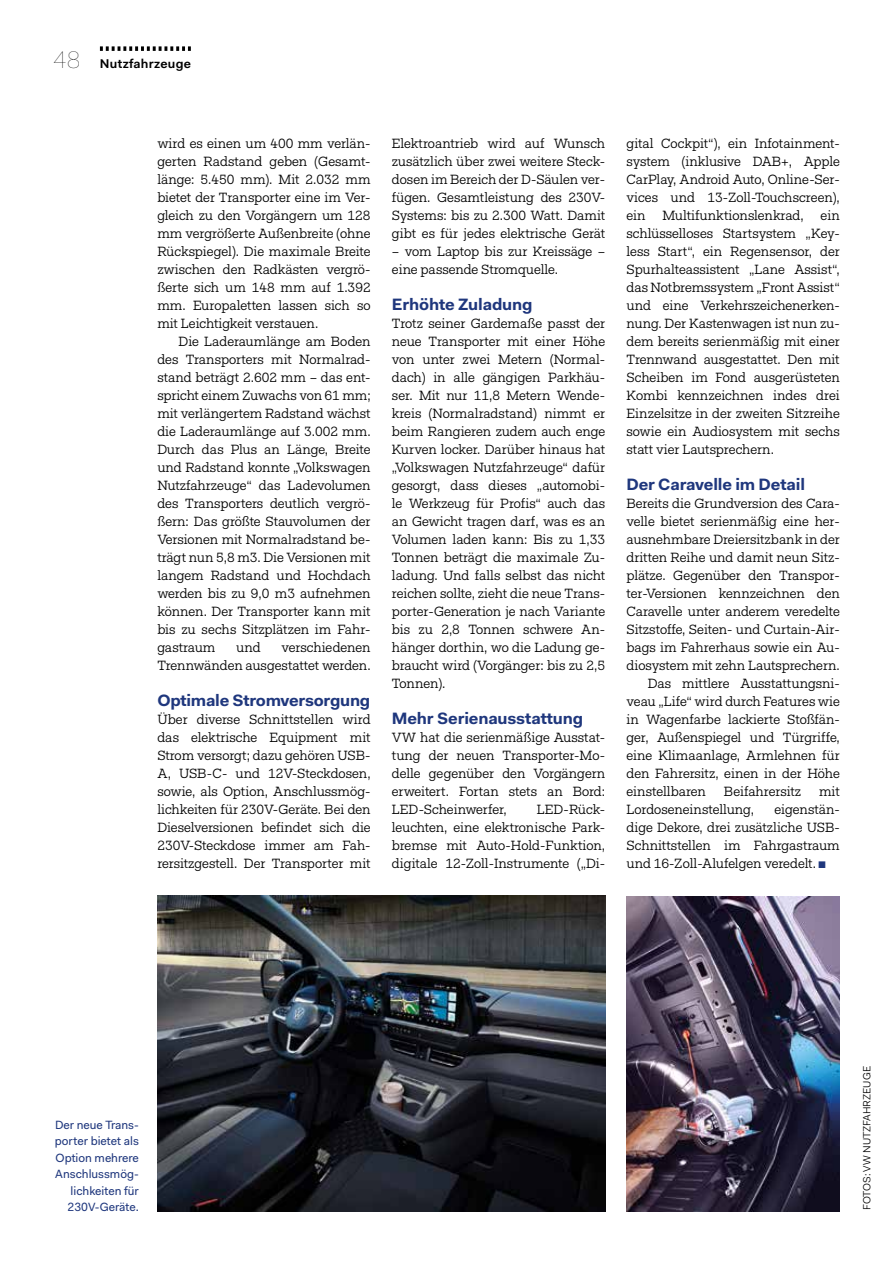
<style>
.page{position:relative;width:893px;height:1263px;background:#fff}
.page>*{position:absolute;margin:0;border:0;box-sizing:border-box;transform-origin:0 0}
.t1{font:700 16.5px "Fakt Pro";letter-spacing:-.01em;color:#1f377d}
.t2{font:13.5px/18px "Fakt Slab Pro Blond";letter-spacing:-.005em;color:#000;text-align:justify}
.t3{font:600 12.75px "Fakt Pro";letter-spacing:.02em;color:#000}
.t4{font:12px/16.5px "Fakt Pro";color:#1f377d;text-align:right}
.t5{font:10.5px "Fakt Pro Blond";color:#000}
.s1{font-family:"Fakt Pro Hair";font-weight:400;font-size:24px}
.s2{color:#1f377d}
</style>
<div class="page">
<svg style="left:100px;top:46px;width:91px;height:5px"></svg>
<img style="left:157px;top:895px;width:448px;height:316px">
<img style="left:626px;top:896px;width:214px;height:315px">
<p class="t3" style="left:53px;top:55px;width:139px"><span class="s1">48</span> Nutzfahrzeuge</p>
<p class="t2" style="left:157px;top:134px;width:215px">wird es einen um 400 mm verlän&shy;gerten Radstand geben (Gesamt&shy;länge: 5.450 mm). Mit 2.032 mm bietet der Transporter eine im Ver&shy;gleich zu den Vorgängern um 128 mm vergrößerte Außenbreite (ohne Rückspiegel). Die maximale Breite zwischen den Radkästen vergrö&shy;ßerte sich um 148 mm auf 1.392 mm. Europaletten lassen sich so mit Leichtigkeit verstauen.</p>
<p class="t2" style="left:157px;top:332px;width:215px;text-indent:21px">Die Laderaumlänge am Boden des Transporters mit Normalrad&shy;stand beträgt 2.602 mm – das ent&shy;spricht einem Zuwachs von 61 mm; mit verlängertem Radstand wächst die Laderaumlänge auf 3.002 mm.<br>Durch das Plus an Länge, Breite und Radstand konnte „Volkswagen Nutzfahrzeuge“ das Ladevolumen des Transporters deutlich vergrö&shy;ßern: Das größte Stauvolumen der Versionen mit Normalradstand be&shy;trägt nun 5,8 m3. Die Versionen mit langem Radstand und Hochdach werden bis zu 9,0 m3 aufnehmen können. Der Transporter kann mit bis zu sechs Sitzplätzen im Fahr&shy;gastraum</p>
<p class="t2" style="left:157px;top:638px;width:215px;text-align:right">verschiedenen<br>Trennwänden ausgestattet werden.</p>
<p class="t1" style="left:157px;top:689px;width:214px">Optimale Stromversorgung</p>
<p class="t2" style="left:157px;top:710px;width:215px">Über diverse Schnittstellen wird das elektrische Equipment mit Strom versorgt; dazu gehören USB-A, USB-C- und 12V-Steckdosen, sowie, als Option, Anschlussmög&shy;lichkeiten für 230V-Geräte. Bei den Dieselversionen befindet sich die 230V-Steckdose immer am Fah&shy;rersitzgestell. Der Transporter mit</p>
<p class="t2" style="left:236px;top:638px;width:26px">und</p>
<p class="t2" style="left:392px;top:134px;width:215px">Elektroantrieb wird auf Wunsch zusätzlich über zwei weitere Steck&shy;dosen im Bereich der D-Säulen ver&shy;fügen. Gesamtleistung des 230V-Systems: bis zu 2.300 Watt. Damit gibt es für jedes elektrische Gerät</p>
<p class="t2" style="left:392px;top:242px;width:215px">– vom Laptop bis zur Kreissäge – eine passende Stromquelle.</p>
<p class="t1" style="left:392px;top:293px;width:142px">Erhöhte Zuladung</p>
<p class="t2" style="left:392px;top:314px;width:215px">Trotz seiner Gardemaße passt der neue Transporter mit einer Höhe von unter zwei Metern (Normal&shy;dach) in alle gängigen Parkhäu&shy;ser. Mit nur 11,8 Metern Wende&shy;kreis (Normalradstand) nimmt er beim Rangieren zudem auch enge Kurven locker. Darüber hinaus hat „Volkswagen Nutzfahrzeuge“ dafür gesorgt, dass dieses „automobi&shy;le Werkzeug für Profis“ auch das an Gewicht tragen darf, was es an Volumen laden kann: Bis zu 1,33<br>Tonnen beträgt die maximale Zu&shy;ladung. Und falls selbst das nicht reichen sollte, zieht die neue Trans&shy;porter-Generation je nach Variante bis zu 2,8 Tonnen schwere An&shy;hänger dorthin, wo die Ladung ge&shy;braucht wird (Vorgänger: bis zu 2,5<br>Tonnen).</p>
<p class="t1" style="left:392px;top:707px;width:193px">Mehr Serienausstattung</p>
<p class="t2" style="left:392px;top:728px;width:215px">VW hat die serienmäßige Ausstat&shy;tung der neuen Transporter-Mo&shy;delle gegenüber den Vorgängern erweitert. Fortan stets an Bord:<br>LED-Scheinwerfer,</p>
<p class="t2" style="left:392px;top:800px;width:215px;text-indent:145px">LED-Rück&shy;leuchten, eine elektronische Park&shy;bremse mit Auto-Hold-Funktion, digitale 12-Zoll-Instrumente („Di-</p>
<p class="t2" style="left:626px;top:134px;width:215px">gital Cockpit“), ein Infotainment&shy;system (inklusive DAB+, Apple CarPlay, Android Auto, Online-Ser&shy;vices und 13-Zoll-Touchscreen), ein Multifunktionslenkrad, ein schlüsselloses Startsystem „Key&shy;less Start“, ein Regensensor, der Spurhalteassistent „Lane Assist“, das Notbremssystem „Front Assist“ und eine Verkehrszeichenerken&shy;nung. Der Kastenwagen ist nun zu&shy;dem bereits serienmäßig mit einer Trennwand ausgestattet. Den mit Scheiben im Fond ausgerüsteten Kombi kennzeichnen indes drei Einzelsitze in der zweiten Sitzreihe sowie ein Audiosystem mit sechs statt vier Lautsprechern.</p>
<p class="t1" style="left:626px;top:473px;width:180px">Der Caravelle im Detail</p>
<p class="t2" style="left:626px;top:494px;width:215px">Bereits die Grundversion des Cara-</p>
<p class="t2" style="left:626px;top:512px;width:215px">velle bietet serienmäßig eine her-</p>
<p class="t2" style="left:626px;top:530px;width:215px">ausnehmbare Dreiersitzbank in der</p>
<p class="t2" style="left:626px;top:548px;width:215px">dritten Reihe und damit neun Sitz-</p>
<p class="t2" style="left:626px;top:566px;width:215px">plätze. Gegenüber den Transpor-</p>
<p class="t2" style="left:626px;top:584px;width:215px">ter-Versionen kennzeichnen den</p>
<p class="t2" style="left:626px;top:602px;width:215px">Caravelle unter anderem veredelte</p>
<p class="t2" style="left:626px;top:620px;width:215px">Sitzstoffe, Seiten- und Curtain-Air-</p>
<p class="t2" style="left:626px;top:638px;width:215px">bags im Fahrerhaus sowie ein Au-</p>
<p class="t2" style="left:626px;top:656px;width:215px">diosystem mit zehn Lautsprechern.</p>
<p class="t2" style="left:648px;top:674px;width:194px">Das mittlere Ausstattungsni-</p>
<p class="t2" style="left:626px;top:692px;width:215px">veau „Life“ wird durch Features wie</p>
<p class="t2" style="left:626px;top:710px;width:215px">in Wagenfarbe lackierte Stoßfän-</p>
<p class="t2" style="left:626px;top:728px;width:215px">ger, Außenspiegel und Türgriffe,</p>
<p class="t2" style="left:626px;top:746px;width:215px">eine Klimaanlage, Armlehnen für</p>
<p class="t2" style="left:626px;top:764px;width:215px">den Fahrersitz, einen in der Höhe</p>
<p class="t2" style="left:626px;top:782px;width:81px">einstellbaren</p>
<p class="t2" style="left:724px;top:782px;width:79px">Beifahrersitz</p>
<p class="t2" style="left:819px;top:782px;width:22px">mit</p>
<p class="t2" style="left:626px;top:800px;width:129px">Lordoseneinstellung,</p>
<p class="t2" style="left:626px;top:800px;width:215px;text-indent:148px">eigenstän&shy;dige Dekore, drei zusätzliche USB-Schnittstellen im Fahrgastraum und 16-Zoll-Alufelgen veredelt. <span class="s2">◼</span></p>
<p class="t4" style="left:55px;top:1116px;width:86px">Der neue Trans&shy;porter bietet als<br>Option mehrere<br>Anschlussmög&shy;lichkeiten für<br>230V-Geräte.</p>
<p class="t5" style="left:860px;top:1210px;width:145px;rotate:-90deg">FOTOS: VW NUTZFAHRZEUGE</p>
</div>
